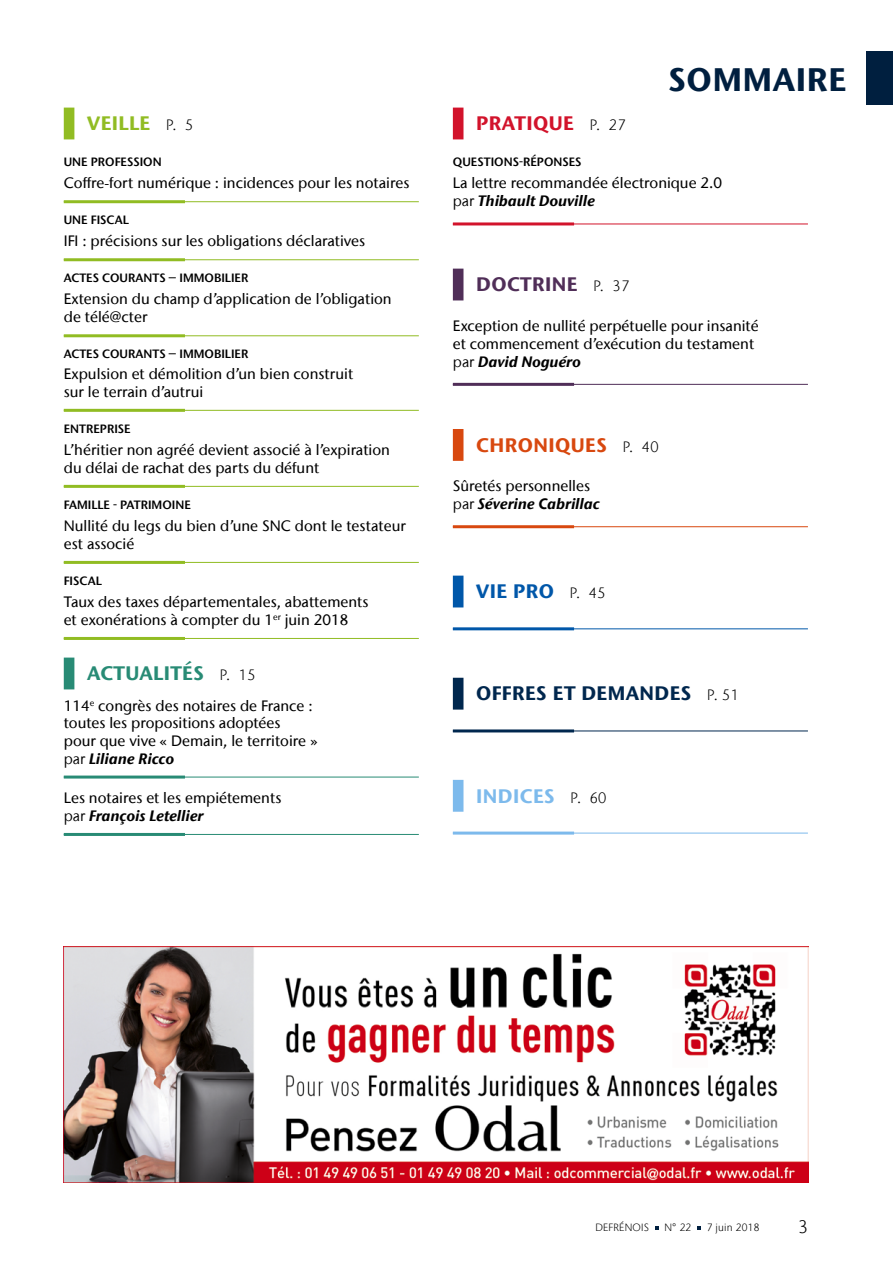
<style>
.page{position:relative;width:893px;height:1263px;background:#fff}
.page>*{position:absolute;margin:0;border:0;box-sizing:border-box;transform-origin:0 0}
.t1{font:700 32.4px "Stone Sans IIITC Com";letter-spacing:.02em;color:#001f3f}
.t2{font:700 19.5px "Stone Sans IIITC Com";letter-spacing:.02em;color:#00274e}
.t3{font:700 19.5px "Stone Sans IIITC Com";letter-spacing:.02em;color:#288b75}
.t4{font:700 19.5px "Stone Sans IIITC Com";letter-spacing:.02em;color:#d8480f}
.t5{font:700 19.5px "Stone Sans IIITC Com";letter-spacing:.02em;color:#d2132b}
.t6{font:700 19.5px "Stone Sans IIITC Com";letter-spacing:.02em;color:#502e58}
.t7{font:700 19.5px "Stone Sans IIITC Com";letter-spacing:.02em;color:#7dbaec}
.t8{font:700 19.5px "Stone Sans IIITC Com";letter-spacing:.02em;color:#0057a9}
.t9{font:700 19.5px "Stone Sans IIITC Com";letter-spacing:.02em;color:#91bc23}
.t10{font:300 18px "Stone Sans IIITC Com";color:#000}
.t11{font:500 15px/18px "Stone Sans IIITC Com";color:#000}
.t12{font:600 12px "Stone Sans IIITC Com";color:#000}
.t13{font:300 10.5px "Stone Sans IIITC Com";letter-spacing:.02em;color:#000}
.s1{font-weight:300;font-size:15px;color:#000}
.s2{font-weight:400}
.s3{font-weight:700;font-style:italic}
</style>
<div class="page">
<svg style="left:697px;top:1226px;width:4px;height:3px"></svg>
<div style="left:866px;top:51px;width:27px;height:54px;background:#001f3f"></div>
<div style="left:64px;top:108px;width:10px;height:31px;background:#91bc23"></div>
<div style="left:64px;top:657px;width:10px;height:32px;background:#288b75"></div>
<hr style="left:64px;top:200px;width:121px;height:3px;background:#91bc23">
<hr style="left:64px;top:201px;width:355px;height:1px;background:#91bc23">
<hr style="left:64px;top:258px;width:121px;height:3px;background:#91bc23">
<hr style="left:64px;top:259px;width:355px;height:1px;background:#91bc23">
<hr style="left:64px;top:334px;width:121px;height:3px;background:#91bc23">
<hr style="left:64px;top:335px;width:355px;height:1px;background:#91bc23">
<hr style="left:64px;top:409px;width:121px;height:3px;background:#91bc23">
<hr style="left:64px;top:410px;width:355px;height:1px;background:#91bc23">
<hr style="left:64px;top:485px;width:121px;height:3px;background:#91bc23">
<hr style="left:64px;top:486px;width:355px;height:1px;background:#91bc23">
<hr style="left:64px;top:561px;width:121px;height:3px;background:#91bc23">
<hr style="left:64px;top:562px;width:355px;height:1px;background:#91bc23">
<hr style="left:64px;top:637px;width:121px;height:3px;background:#91bc23">
<hr style="left:64px;top:638px;width:355px;height:1px;background:#91bc23">
<hr style="left:64px;top:775px;width:121px;height:3px;background:#288b75">
<hr style="left:64px;top:777px;width:355px;height:1px;background:#288b75">
<hr style="left:64px;top:833px;width:121px;height:3px;background:#288b75">
<hr style="left:64px;top:834px;width:355px;height:1px;background:#288b75">
<div style="left:453px;top:108px;width:10px;height:31px;background:#d2132b"></div>
<div style="left:453px;top:269px;width:10px;height:31px;background:#502e58"></div>
<div style="left:453px;top:429px;width:10px;height:32px;background:#d8480f"></div>
<div style="left:453px;top:576px;width:10px;height:31px;background:#0057a9"></div>
<div style="left:453px;top:678px;width:10px;height:32px;background:#00274e"></div>
<div style="left:453px;top:780px;width:10px;height:32px;background:#7dbaec"></div>
<hr style="left:453px;top:222px;width:121px;height:3px;background:#d2132b">
<hr style="left:453px;top:224px;width:355px;height:1px;background:#d2132b">
<hr style="left:453px;top:383px;width:121px;height:3px;background:#502e58">
<hr style="left:453px;top:384px;width:355px;height:1px;background:#502e58">
<hr style="left:453px;top:525px;width:121px;height:3px;background:#d8480f">
<hr style="left:453px;top:526px;width:355px;height:1px;background:#d8480f">
<hr style="left:453px;top:627px;width:121px;height:3px;background:#0057a9">
<hr style="left:453px;top:628px;width:355px;height:1px;background:#0057a9">
<hr style="left:453px;top:729px;width:121px;height:3px;background:#00274e">
<hr style="left:453px;top:731px;width:355px;height:1px;background:#00274e">
<hr style="left:453px;top:831px;width:121px;height:3px;background:#7dbaec">
<hr style="left:453px;top:833px;width:355px;height:1px;background:#7dbaec">
<img style="left:64px;top:946px;width:744px;height:236px">
<h2 class="t9" style="left:87px;top:111px;width:108px">VEILLE <span class="s1">P. 5</span></h2>
<p class="t12" style="left:64px;top:154px;width:99px">UNE PROFESSION</p>
<p class="t11" style="left:64px;top:174px;width:347px">Coffre-fort numérique : incidences pour les notaires</p>
<p class="t12" style="left:64px;top:212px;width:67px">UNE FISCAL</p>
<p class="t11" style="left:64px;top:232px;width:303px">IFI : précisions sur les obligations déclaratives</p>
<p class="t12" style="left:64px;top:270px;width:186px">ACTES COURANTS – IMMOBILIER</p>
<p class="t11" style="left:64px;top:290px;width:329px">Extension du champ d’application de l’obligation de télé@cter</p>
<p class="t12" style="left:64px;top:346px;width:186px">ACTES COURANTS – IMMOBILIER</p>
<p class="t11" style="left:64px;top:364px;width:291px">Expulsion et démolition d’un bien construit sur le terrain d’autrui</p>
<p class="t12" style="left:64px;top:421px;width:68px">ENTREPRISE</p>
<p class="t11" style="left:64px;top:440px;width:328px">L’héritier non agréé devient associé à l’expiration du délai de rachat des parts du défunt</p>
<p class="t12" style="left:64px;top:497px;width:129px">FAMILLE - PATRIMOINE</p>
<p class="t11" style="left:64px;top:516px;width:344px">Nullité du legs du bien d’une SNC dont le testateur est associé</p>
<p class="t12" style="left:64px;top:573px;width:40px">FISCAL</p>
<p class="t11" style="left:64px;top:592px;width:306px">Taux des taxes départementales, abattements et exonérations à compter du 1<sup>er</sup> juin 2018</p>
<h2 class="t3" style="left:87px;top:661px;width:170px">ACTUALITÉS <span class="s1">P. 15</span></h2>
<p class="t11" style="left:64px;top:697px;width:250px;line-height:16.5px">114<sup>e</sup> congrès des notaires de France : toutes les propositions adoptées</p>
<p class="t11" style="left:64px;top:731px;width:255px">pour que vive « Demain, le territoire » <span class="s2">par</span> <span class="s3">Liliane Ricco</span></p>
<p class="t11" style="left:64px;top:788px;width:219px">Les notaires et les empiétements <span class="s2">par</span> <span class="s3">François Letellier</span></p>
<h1 class="t1" style="left:668px;top:59px;width:180px">SOMMAIRE</h1>
<h2 class="t5" style="left:476px;top:111px;width:151px">PRATIQUE <span class="s1">P. 27</span></h2>
<p class="t12" style="left:453px;top:154px;width:130px">QUESTIONS-RÉPONSES</p>
<p class="t11" style="left:453px;top:174px;width:271px">La lettre recommandée électronique 2.0 <span class="s2">par</span> <span class="s3">Thibault Douville</span></p>
<h2 class="t6" style="left:476px;top:272px;width:154px">DOCTRINE <span class="s1">P. 37</span></h2>
<p class="t11" style="left:453px;top:316px;width:307px">Exception de nullité perpétuelle pour insanité et commencement d’exécution du testament <span class="s2">par</span> <span class="s3">David Noguéro</span></p>
<h2 class="t4" style="left:476px;top:432px;width:184px">CHRONIQUES <span class="s1">P. 40</span></h2>
<p class="t11" style="left:453px;top:476px;width:149px">Sûretés personnelles <span class="s2">par</span> <span class="s3">Séverine Cabrillac</span></p>
<h2 class="t8" style="left:476px;top:579px;width:131px">VIE PRO <span class="s1">P. 45</span></h2>
<h2 class="t2" style="left:476px;top:681px;width:264px">OFFRES ET DEMANDES <span class="s1">P. 51</span></h2>
<h2 class="t7" style="left:476px;top:783px;width:132px">INDICES <span class="s1">P. 60</span></h2>
<p class="t13" style="left:595px;top:1221px;width:55px">DEFRÉNOIS</p>
<p class="t13" style="left:664px;top:1221px;width:28px">N° 22</p>
<p class="t13" style="left:707px;top:1221px;width:54px">7 juin 2018</p>
<p class="t10" style="left:798px;top:1215px;width:11px">3</p>
</div>
